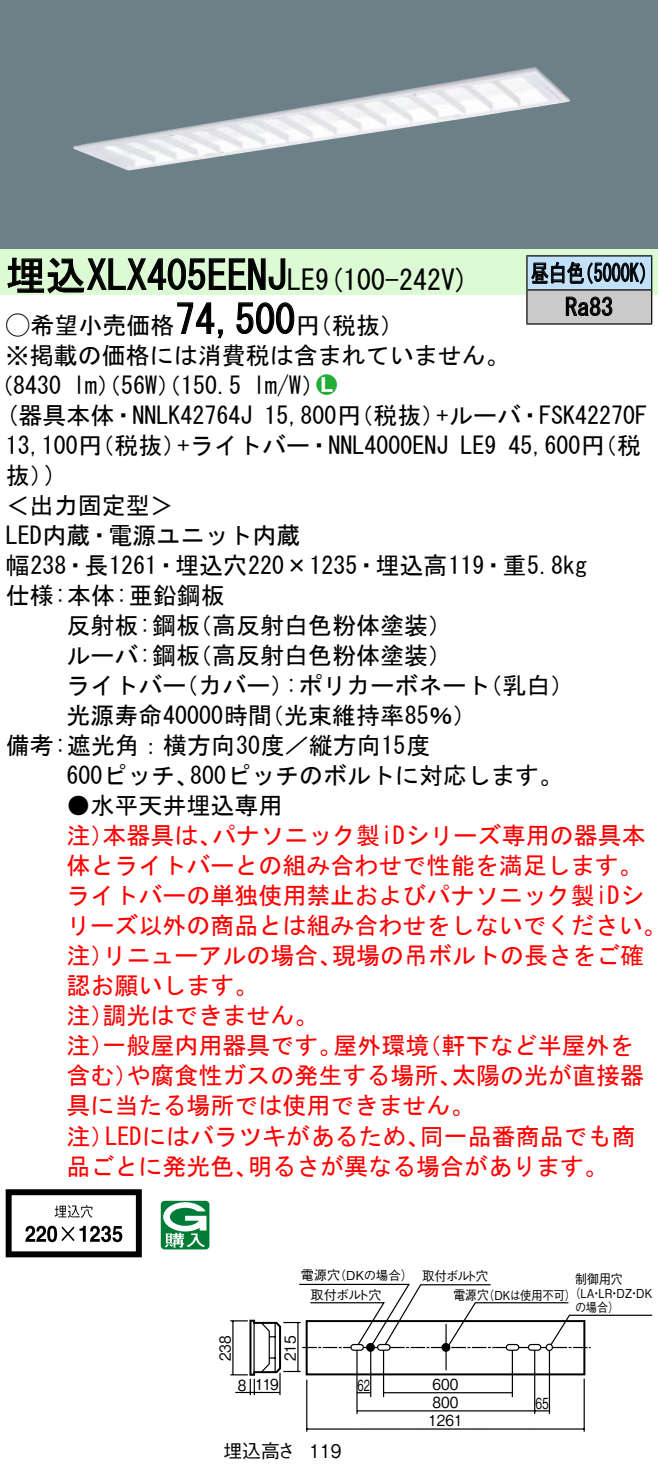
<style>
.page{position:relative;width:658px;height:1482px;background:#fff}
.page>*{position:absolute;margin:0;border:0;box-sizing:border-box;transform-origin:0 0}
.t1{font:40px "MS Gothic";color:#000}
.t2{font:28px "MS Gothic";color:#000}
.t3{font:24px/30px "MS Gothic";color:#000}
.t4{font:24px "MS Gothic";color:#f00}
.t5{font:24px/34px "MS Gothic";color:#000;scale:.75 1}
.t6{font:24px "Ford Classification 1";color:#23ac38}
.t7{font:18.8px "Gothic BBB Pro Medium 90 pv RKSJ H";color:#000}
.t8{font:18.8px "Gothic BBB Pro Medium 90 pv RKSJ H";color:#000;scale:.9 1}
.t9{font:15.2px "Gothic BBB Pro Medium 90 pv RKSJ H";color:#000;scale:.9 1}
.t10{font:15.2px "Gothic BBB Pro Medium 90 pv RKSJ H";color:#000;scale:.65 1}
.t11{font:15.2px "Gothic BBB Pro Medium 90 pv RKSJ H";color:#000;scale:.7 1}
.t12{font:13.2px "Gothic BBB Pro Medium 90 pv RKSJ H";letter-spacing:-.02em;color:#000}
.t13{font:13.2px "Gothic BBB Pro Medium 90 pv RKSJ H";letter-spacing:-.02em;color:#000;scale:.9 1}
.t14{font:13.2px "Gothic BBB Pro Medium 90 pv RKSJ H";letter-spacing:-.02em;color:#000;scale:.95 1}
.t15{font:12.4px/14px "Gothic BBB Pro Medium 90 pv RKSJ H";color:#000;text-align:center;scale:.9 1}
.t16{font:12.4px "Gothic BBB Pro Medium 90 pv RKSJ H";color:#000}
.s1{font-size:28px}
.s2{font-family:"Ford Classification 1"}
.s3{color:#fff}
</style>
<div class="page">
<div style="left:0;top:0;width:658px;height:249px;background:#6c8087"></div>
<img style="left:73px;top:67px;width:497px;height:104px">
<div style="left:0;top:249px;width:658px;height:46px;background:#dcfad4"></div>
<svg style="left:7px;top:257px;width:279px;height:37px"></svg>
<svg style="left:177px;top:302px;width:46px;height:37px"></svg>
<svg style="left:236px;top:302px;width:59px;height:32px"></svg>
<svg style="left:6px;top:1189px;width:136px;height:67px"></svg>
<svg style="left:161px;top:1200px;width:48px;height:49px"></svg>
<div style="left:527px;top:256px;width:124px;height:34px;background:#c1e1fa"></div>
<div style="left:527px;top:290px;width:124px;height:34px;background:#cacaca"></div>
<hr style="left:526px;top:255px;width:126px;height:1px;background:#000">
<hr style="left:526px;top:256px;width:1px;height:33px;background:#000">
<hr style="left:651px;top:256px;width:1px;height:33px;background:#000">
<hr style="left:526px;top:289px;width:126px;height:1px;background:#000">
<hr style="left:526px;top:290px;width:1px;height:33px;background:#000">
<hr style="left:651px;top:290px;width:1px;height:33px;background:#000">
<hr style="left:526px;top:323px;width:126px;height:1px;background:#000">
<svg style="left:531px;top:261px;width:114px;height:23px"></svg>
<svg style="left:565px;top:296px;width:47px;height:20px"></svg>
<hr style="left:583px;top:1378px;width:2px;height:53px;background:#000">
<hr style="left:306px;top:1379px;width:1px;height:52px;background:#000">
<hr style="left:357px;top:1409px;width:192px;height:2px;background:#000">
<hr style="left:307px;top:1427px;width:277px;height:2px;background:#000">
<hr style="left:534px;top:1349px;width:1px;height:64px;background:#000">
<hr style="left:356px;top:1349px;width:1px;height:64px;background:#000">
<hr style="left:370px;top:1350px;width:1px;height:46px;background:#000">
<hr style="left:383px;top:1349px;width:1px;height:47px;background:#000">
<hr style="left:511px;top:1349px;width:2px;height:47px;background:#000">
<hr style="left:548px;top:1350px;width:2px;height:63px;background:#000">
<svg style="left:230px;top:1283px;width:422px;height:111px"></svg>
<h1 class="t1" style="left:6px;top:255px;width:311px">埋込XLX405EENJ<span class="s1">LE</span></h1>
<p class="t3" style="left:296px;top:310px;width:109px">（円税抜(</p>
<p class="t2" style="left:315px;top:265px;width:155px">(9 100-242 (V</p>
<h1 class="t1" style="left:175px;top:299px;width:121px">74,500</h1>
<p class="t3" style="left:6px;top:310px;width:505px"><span class="s2">A</span>希望小売価格<br>※掲載の価格には消費税は含まれていません。</p>
<p class="t6" style="left:316px;top:372px;width:22px">2<span class="s3">7</span></p>
<p class="t3" style="left:253px;top:370px;width:73px">l m (W/</p>
<p class="t3" style="left:-11px;top:370px;width:74px">（8430</p>
<p class="t3" style="left:73px;top:370px;width:170px">lm）（56 ）（W 150.5</p>
<p class="t5" style="left:565px;top:256px;width:65px;text-indent:-34px">昼白色<br>Ra83</p>
<p class="t5" style="left:575px;top:256px;width:109px">（5000 (K</p>
<p class="t3" style="left:6px;top:400px;width:248px">(器具本体・NNLK42764J</p>
<p class="t3" style="left:436px;top:400px;width:212px">+ルーバ・FSK42270F</p>
<p class="t3" style="left:264px;top:400px;width:182px">15,800 （円税抜）</p>
<p class="t3" style="left:177px;top:430px;width:272px">+ライトバー・NNL4000ENJ</p>
<p class="t3" style="left:45px;top:430px;width:143px;text-indent:-39px">13,100 （円税抜）(</p>
<p class="t3" style="left:508px;top:430px;width:134px">45,600 （円税</p>
<p class="t3" style="left:460px;top:430px;width:37px">LE9</p>
<p class="t3" style="left:6px;top:460px;width:49px">抜(</p>
<p class="t3" style="left:6px;top:490px;width:170px">＜出力固定型&lt;</p>
<p class="t3" style="left:6px;top:520px;width:296px">LED内蔵・電源ユニット内蔵</p>
<p class="t3" style="left:6px;top:550px;width:583px">幅238・長1261・埋込穴220×1235・埋込高119・重5.8kg</p>
<p class="t3" style="left:6px;top:580px;width:220px">仕様:本体:亜鉛鋼板</p>
<p class="t3" style="left:188px;top:610px;width:265px">（高反射白色粉体塗装(</p>
<p class="t3" style="left:188px;top:610px;width:265px;text-indent:-121px">反射板:鋼板<br>（高反射白色粉体塗装(</p>
<p class="t3" style="left:66px;top:640px;width:135px">ルーバ:鋼板</p>
<p class="t3" style="left:66px;top:670px;width:122px">ライトバー</p>
<p class="t3" style="left:174px;top:670px;width:121px">（カバー）</p>
<p class="t3" style="left:285px;top:670px;width:206px">:ポリカーボネート</p>
<p class="t3" style="left:478px;top:670px;width:97px">（乳白(</p>
<p class="t3" style="left:66px;top:700px;width:207px">光源寿命40000時間</p>
<p class="t3" style="left:6px;top:730px;width:426px">備考:遮光角：横方向30度／縦方向15度</p>
<p class="t3" style="left:190px;top:760px;width:374px">800ピッチのボルトに対応します。</p>
<p class="t3" style="left:260px;top:700px;width:218px">（光束維持率85％(</p>
<p class="t3" style="left:66px;top:760px;width:134px">600ピッチ、</p>
<p class="t3" style="left:66px;top:790px;width:218px">●水平天井埋込専用</p>
<p class="t4" style="left:212px;top:823px;width:435px">パナソニック製iDシリーズ専用の器具本</p>
<p class="t4" style="left:66px;top:823px;width:49px">注）</p>
<p class="t4" style="left:66px;top:853px;width:577px">体とライトバーとの組み合わせで性能を満足します。</p>
<p class="t4" style="left:66px;top:883px;width:579px">ライトバーの単独使用禁止およびパナソニック製iDシ</p>
<p class="t4" style="left:66px;top:913px;width:601px">リーズ以外の商品とは組み合わせをしないでください。</p>
<p class="t4" style="left:332px;top:943px;width:314px">現場の吊ボルトの長さをご確</p>
<p class="t4" style="left:102px;top:823px;width:121px">本器具は、</p>
<p class="t4" style="left:66px;top:943px;width:49px">注）</p>
<p class="t4" style="left:66px;top:973px;width:193px">認お願いします。</p>
<p class="t4" style="left:102px;top:1003px;width:217px">調光はできません。</p>
<p class="t4" style="left:102px;top:943px;width:241px">リニューアルの場合、</p>
<p class="t4" style="left:66px;top:1003px;width:49px">注）</p>
<p class="t4" style="left:102px;top:1033px;width:241px">一般屋内用器具です。</p>
<p class="t4" style="left:333px;top:1033px;width:97px">屋外環境</p>
<p class="t4" style="left:417px;top:1033px;width:217px">（軒下など半屋外を</p>
<p class="t4" style="left:66px;top:1033px;width:49px">注）</p>
<p class="t4" style="left:126px;top:1063px;width:337px">や腐食性ガスの発生する場所、</p>
<p class="t4" style="left:452px;top:1063px;width:194px">太陽の光が直接器</p>
<p class="t4" style="left:66px;top:1063px;width:73px">含む）</p>
<p class="t4" style="left:66px;top:1093px;width:409px">具に当たる場所では使用できません。</p>
<p class="t4" style="left:420px;top:1123px;width:217px">同一品番商品でも商</p>
<p class="t4" style="left:105px;top:1123px;width:326px">LEDにはバラツキがあるため、</p>
<p class="t4" style="left:66px;top:1123px;width:49px">注）</p>
<p class="t4" style="left:66px;top:1153px;width:193px">品ごとに発光色、</p>
<p class="t4" style="left:248px;top:1153px;width:362px">明るさが異なる場合があります。</p>
<p class="t12" style="left:301px;top:1264px;width:41px">電源穴</p>
<p class="t16" style="left:334px;top:1265px;width:81px">（DKの場合）</p>
<p class="t9" style="left:213px;top:1361px;width:30px;rotate:-90deg">238</p>
<p class="t9" style="left:238px;top:1372px;width:11px">8</p>
<p class="t9" style="left:278px;top:1361px;width:30px;rotate:-90deg">215</p>
<p class="t9" style="left:255px;top:1371px;width:28px">119</p>
<p class="t12" style="left:310px;top:1283px;width:73px">取付ボルト穴</p>
<p class="t10" style="left:357px;top:1372px;width:21px">62</p>
<p class="t7" style="left:223px;top:1434px;width:74px">埋込高さ</p>
<p class="t8" style="left:309px;top:1435px;width:37px">119</p>
<p class="t14" style="left:422px;top:1264px;width:71px">取付ボルト穴</p>
<p class="t13" style="left:575px;top:1267px;width:54px">制御用穴</p>
<p class="t15" style="left:569px;top:1284px;width:94px">（LA LR DZ DK</p>
<p class="t13" style="left:453px;top:1283px;width:41px">電源穴</p>
<p class="t15" style="left:483px;top:1286px;width:105px">（DKは使用不可(</p>
<p class="t15" style="left:575px;top:1284px;width:51px">・<br>の場合(</p>
<p class="t15" style="left:609px;top:1284px;width:14px">・</p>
<p class="t15" style="left:628px;top:1284px;width:14px">・</p>
<p class="t9" style="left:432px;top:1371px;width:30px">600</p>
<p class="t9" style="left:432px;top:1389px;width:30px">800</p>
<p class="t9" style="left:428px;top:1407px;width:40px">1261</p>
<p class="t11" style="left:535px;top:1390px;width:21px">65</p>
</div>
